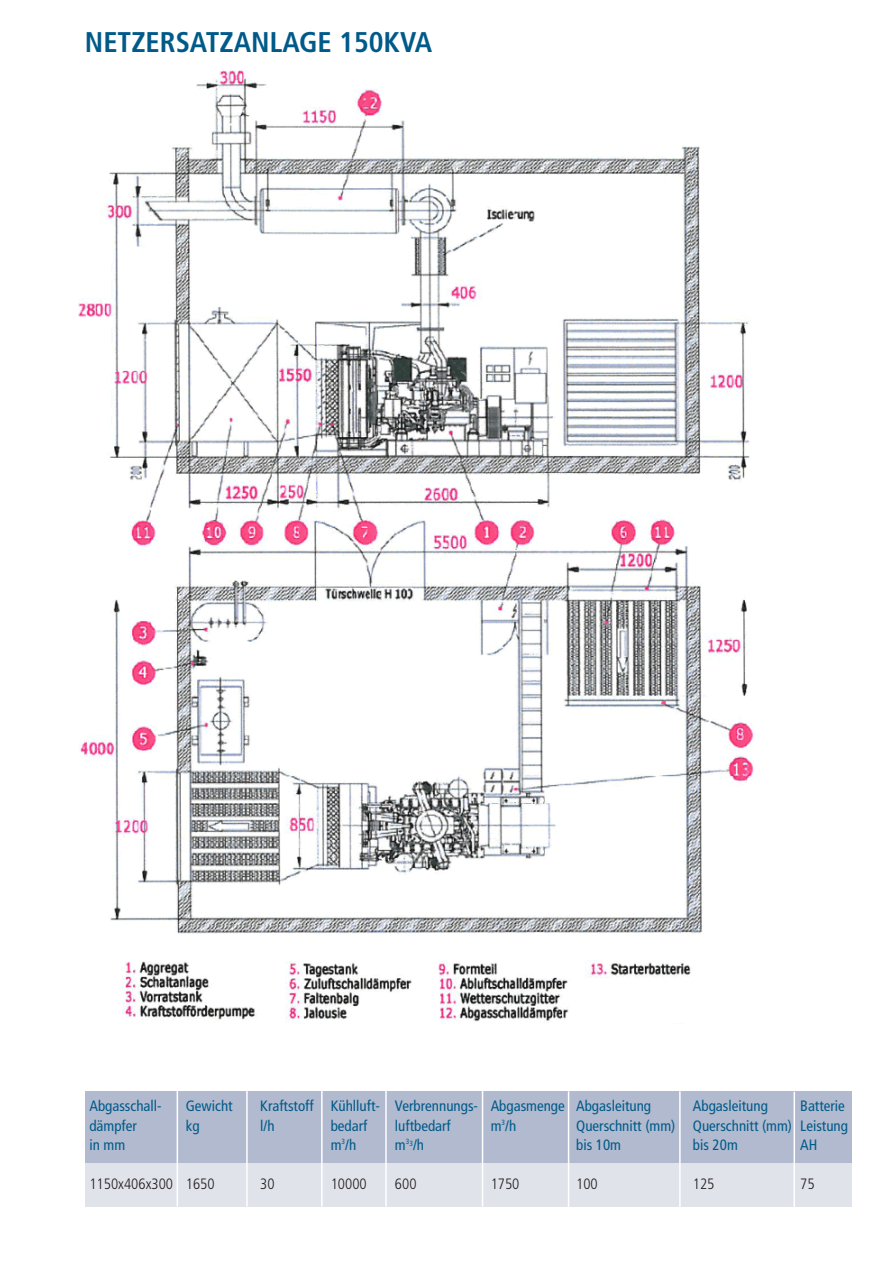
<style>
.page{position:relative;width:893px;height:1263px;background:#fff}
.page>*{position:absolute;margin:0;border:0;box-sizing:border-box;transform-origin:0 0}
.t1{font:700 condensed 28.5px "Frutiger";color:#005a89}
.t2{font:condensed 15px "Frutiger";color:#005a89}
.t3{font:300 condensed 15px "Frutiger";color:#231f20}
</style>
<div class="page">
<div style="left:85px;top:1163px;width:766px;height:44px;background:#e1e3eb"></div>
<div style="left:85px;top:1092px;width:766px;height:71px;background:#b1bacf"></div>
<hr style="left:177px;top:1091px;width:1px;height:116px;background:#fff">
<hr style="left:246px;top:1091px;width:2px;height:116px;background:#fff">
<hr style="left:321px;top:1091px;width:2px;height:116px;background:#fff">
<hr style="left:385px;top:1091px;width:2px;height:116px;background:#fff">
<hr style="left:482px;top:1091px;width:1px;height:116px;background:#fff">
<hr style="left:568px;top:1091px;width:1px;height:116px;background:#fff">
<hr style="left:679px;top:1091px;width:2px;height:116px;background:#fff">
<hr style="left:793px;top:1092px;width:2px;height:116px;background:#fff">
<img style="left:79px;top:71px;width:675px;height:951px">
<h1 class="t1" style="left:85px;top:30px;width:349px">NETZERSATZANLAGE 150KVA</h1>
<p class="t2" style="left:89px;top:1100px;width:74px">Abgasschall-</p>
<p class="t2" style="left:186px;top:1100px;width:48px">Gewicht</p>
<p class="t2" style="left:260px;top:1100px;width:392px">Kraftstoff Kühlluft- Verbrennungs- Abgasmenge Abgasleitung</p>
<p class="t2" style="left:693px;top:1100px;width:76px">Abgasleitung</p>
<p class="t2" style="left:800px;top:1100px;width:46px">Batterie</p>
<p class="t2" style="left:89px;top:1120px;width:49px">dämpfer</p>
<p class="t2" style="left:186px;top:1120px;width:15px">kg</p>
<p class="t2" style="left:260px;top:1120px;width:16px">l/h</p>
<p class="t2" style="left:331px;top:1120px;width:38px">bedarf</p>
<p class="t2" style="left:395px;top:1120px;width:57px">luftbedarf</p>
<p class="t2" style="left:491px;top:1120px;width:27px">m<sup>3</sup>/h</p>
<p class="t2" style="left:576px;top:1120px;width:273px">Querschnitt (mm) Querschnitt (mm) Leistung</p>
<p class="t2" style="left:89px;top:1139px;width:37px">in mm</p>
<p class="t2" style="left:331px;top:1139px;width:27px">m<sup>3</sup>/h</p>
<p class="t2" style="left:395px;top:1139px;width:31px">m<sup>33</sup>/h</p>
<p class="t2" style="left:576px;top:1139px;width:46px">bis 10m</p>
<p class="t2" style="left:693px;top:1139px;width:46px">bis 20m</p>
<p class="t2" style="left:800px;top:1139px;width:19px">AH</p>
<p class="t3" style="left:89px;top:1178px;width:127px">1150x406x300 1650</p>
<p class="t3" style="left:260px;top:1178px;width:16px">30</p>
<p class="t3" style="left:331px;top:1178px;width:37px">10000</p>
<p class="t3" style="left:395px;top:1178px;width:23px">600</p>
<p class="t3" style="left:491px;top:1178px;width:30px">1750</p>
<p class="t3" style="left:576px;top:1178px;width:23px">100</p>
<p class="t3" style="left:693px;top:1178px;width:23px">125</p>
<p class="t3" style="left:800px;top:1178px;width:16px">75</p>
</div>
